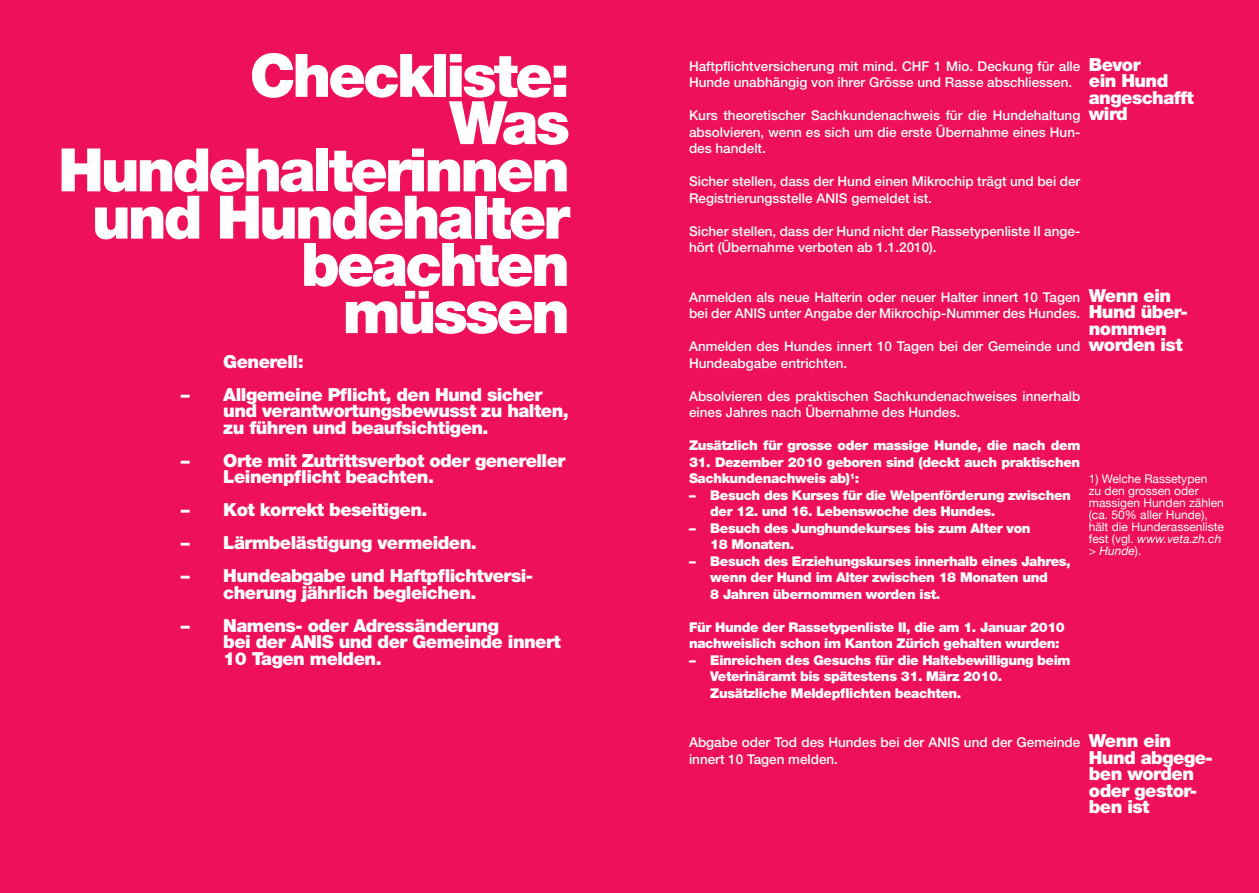
<style>
.page{position:relative;width:1259px;height:893px;background:#fff}
.page>*{position:absolute;margin:0;border:0;box-sizing:border-box;transform-origin:0 0}
.Titel_40{font:900 60px "Helvetica Neue";letter-spacing:-.05em;color:#fff}
._02b_Auszeichnung_2{font:900 18px/16.5px "Helvetica Neue";letter-spacing:-.03em;color:#fff}
._01_Text{font:500 13.5px/16.5px "Helvetica Neue";color:#fff}
._02a_Auszeichnung_1{font:900 13.5px/16.5px "Helvetica Neue";letter-spacing:-.03em;color:#fff}
._03_Marginalie_Text{font:12px/12px "Helvetica Neue";color:#fff}
.s1{font-style:italic}
</style>
<div class="page">
<div style="left:0;top:0;width:629px;height:893px;background:#ee1059"></div>
<div style="left:629px;top:0;width:630px;height:893px;background:#ee1059"></div>
<p class="Titel_40" style="left:250px;top:40px;width:322px">Checkliste:</p>
<p class="Titel_40" style="left:449px;top:87px;width:122px">Was</p>
<p class="Titel_40" style="left:58px;top:134px;width:513px">Hundehalterinnen</p>
<p class="Titel_40" style="left:92px;top:181px;width:479px">und Hundehalter</p>
<p class="Titel_40" style="left:301px;top:229px;width:270px">beachten</p>
<p class="Titel_40" style="left:343px;top:276px;width:229px">müssen</p>
<p class="_02b_Auszeichnung_2" style="left:223px;top:353px;width:82px">Generell:</p>
<p class="_02b_Auszeichnung_2" style="left:223px;top:386px;width:347px;text-indent:-43px">– Allgemeine Pflicht, den Hund sicher und verantwortungsbewusst zu halten, zu führen und beaufsichtigen.</p>
<p class="_02b_Auszeichnung_2" style="left:223px;top:452px;width:344px;text-indent:-43px">– Orte mit Zutrittsverbot oder genereller<br>Leinenpflicht beachten.</p>
<p class="_02b_Auszeichnung_2" style="left:181px;top:501px;width:248px">– Kot korrekt beseitigen.</p>
<p class="_02b_Auszeichnung_2" style="left:181px;top:534px;width:298px">– Lärmbelästigung vermeiden.</p>
<p class="_02b_Auszeichnung_2" style="left:223px;top:567px;width:310px;text-indent:-43px">– Hundeabgabe und Haftpflichtversi&shy;cherung jährlich begleichen.</p>
<p class="_02b_Auszeichnung_2" style="left:223px;top:617px;width:339px;text-indent:-43px">– Namens- oder Adressänderung<br>bei der ANIS und der Gemeinde innert<br>10 Tagen melden.</p>
<p class="_01_Text" style="left:689px;top:57px;width:393px">Haftpflichtversicherung mit mind. CHF 1 Mio. Deckung für alle<br>Hunde unabhängig von ihrer Grösse und Rasse abschliessen.</p>
<p class="_01_Text" style="left:689px;top:107px;width:393px;text-align:justify">Kurs theoretischer Sachkundenachweis für die Hundehaltung absolvieren, wenn es sich um die erste Übernahme eines Hun&shy;des handelt.</p>
<p class="_01_Text" style="left:689px;top:173px;width:393px">Sicher stellen, dass der Hund einen Mikrochip trägt und bei der<br>Registrierungsstelle ANIS gemeldet ist.</p>
<p class="_01_Text" style="left:689px;top:222px;width:393px">Sicher stellen, dass der Hund nicht der Rassetypenliste II ange&shy;hört (Übernahme verboten ab 1.1.2010).</p>
<p class="_01_Text" style="left:689px;top:288px;width:393px">Anmelden als neue Halterin oder neuer Halter innert 10 Tagen bei der ANIS unter Angabe der Mikrochip-Nummer des Hundes.</p>
<p class="_01_Text" style="left:689px;top:338px;width:393px">Anmelden des Hundes innert 10 Tagen bei der Gemeinde und<br>Hundeabgabe entrichten.</p>
<p class="_01_Text" style="left:689px;top:387px;width:393px">Absolvieren des praktischen Sachkundenachweises innerhalb eines Jahres nach Übernahme des Hundes.</p>
<p class="_02a_Auszeichnung_1" style="left:689px;top:437px;width:393px">Zusätzlich für grosse oder massige Hunde, die nach dem</p>
<p class="_02a_Auszeichnung_1" style="left:689px;top:453px;width:393px">31. Dezember 2010 geboren sind (deckt auch praktischen<br>Sachkundenachweis ab)<sup>1</sup>:</p>
<p class="_02a_Auszeichnung_1" style="left:689px;top:486px;width:383px">– Besuch des Kurses für die Welpenförderung zwischen</p>
<p class="_02a_Auszeichnung_1" style="left:710px;top:503px;width:287px">der 12. und 16. Lebenswoche des Hundes.</p>
<p class="_02a_Auszeichnung_1" style="left:710px;top:519px;width:322px;text-indent:-21px">– Besuch des Junghundekurses bis zum Alter von<br>18 Monaten.</p>
<p class="_02a_Auszeichnung_1" style="left:689px;top:552px;width:383px;text-align:center">– Besuch des Erziehungskurses innerhalb eines Jahres, wenn der Hund im Alter zwischen 18 Monaten und</p>
<p class="_02a_Auszeichnung_1" style="left:710px;top:585px;width:231px">8 Jahren übernommen worden ist.</p>
<p class="_02a_Auszeichnung_1" style="left:689px;top:618px;width:377px">Für Hunde der Rassetypenliste II, die am 1. Januar 2010 nachweislich schon im Kanton Zürich gehalten wurden:</p>
<p class="_02a_Auszeichnung_1" style="left:710px;top:651px;width:362px;text-indent:-21px">– Einreichen des Gesuchs für die Haltebewilligung beim<br>Veterinäramt bis spätestens 31. März 2010.</p>
<p class="_02a_Auszeichnung_1" style="left:710px;top:684px;width:253px">Zusätzliche Meldepflichten beachten.</p>
<p class="_01_Text" style="left:689px;top:734px;width:393px">Abgabe oder Tod des Hundes bei der ANIS und der Gemeinde innert 10 Tagen melden.</p>
<p class="_02b_Auszeichnung_2" style="left:1089px;top:56px;width:53px">Bevor</p>
<p class="_02b_Auszeichnung_2" style="left:1089px;top:72px;width:81px">ein Hund</p>
<p class="_02b_Auszeichnung_2" style="left:1089px;top:89px;width:106px">angeschafft</p>
<p class="_02b_Auszeichnung_2" style="left:1089px;top:105px;width:41px">wird</p>
<p class="_02b_Auszeichnung_2" style="left:1089px;top:287px;width:84px">Wenn ein</p>
<p class="_02b_Auszeichnung_2" style="left:1089px;top:303px;width:100px">Hund über-</p>
<p class="_02b_Auszeichnung_2" style="left:1089px;top:320px;width:79px">nommen</p>
<p class="_02b_Auszeichnung_2" style="left:1089px;top:336px;width:95px">worden ist</p>
<p class="_03_Marginalie_Text" style="left:1089px;top:473px;width:137px">1) Welche Rassetypen<br>zu den grossen oder massigen Hunden zählen (ca. 50% aller Hunde), hält die Hunderassenliste fest (vgl. <span class="s1">www.veta.zh.ch &gt; Hunde</span>).</p>
<p class="_02b_Auszeichnung_2" style="left:1089px;top:732px;width:84px">Wenn ein</p>
<p class="_02b_Auszeichnung_2" style="left:1089px;top:749px;width:126px">Hund abgege&shy;ben worden oder gestor&shy;ben ist</p>
</div>
